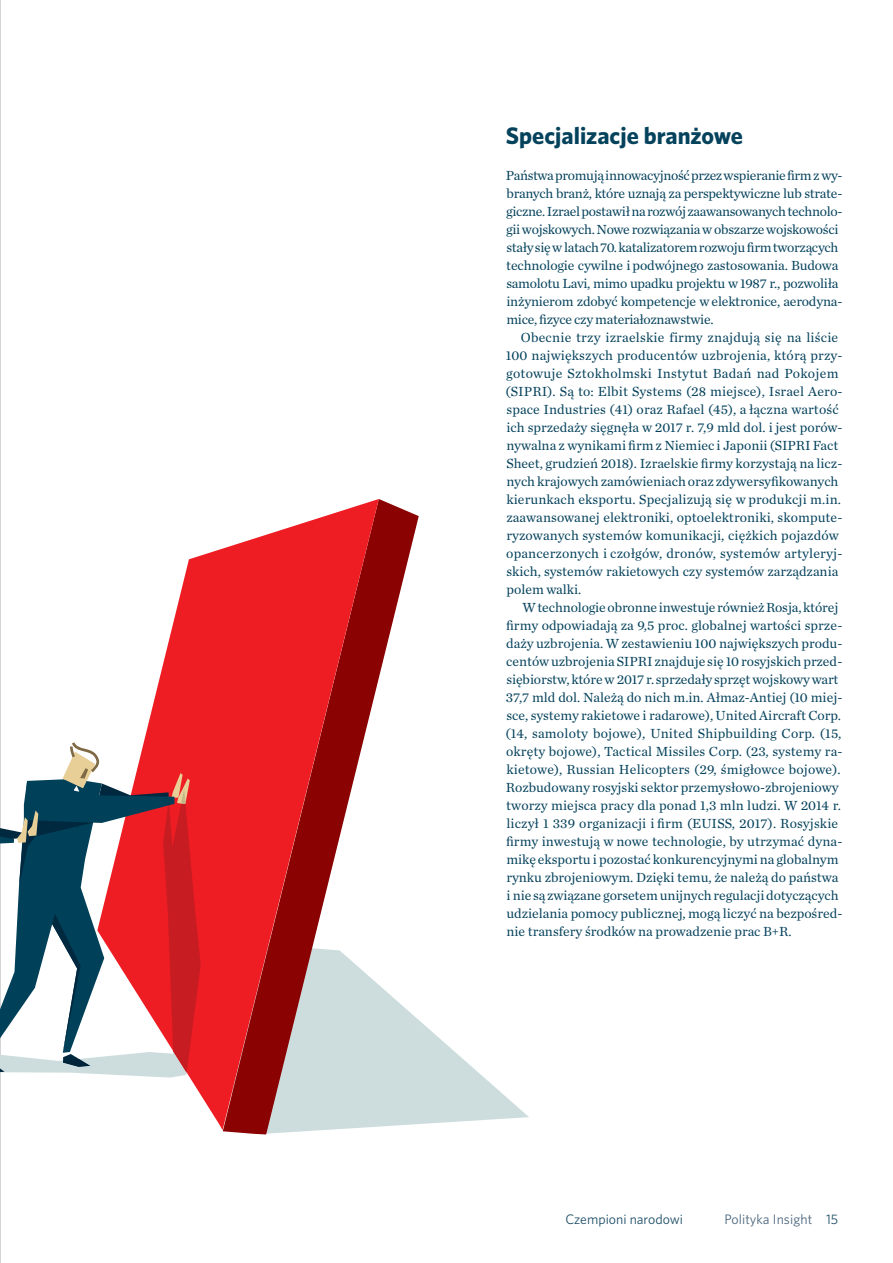
<style>
.page{position:relative;width:893px;height:1263px;background:#fff}
.page>*{position:absolute;margin:0;border:0;box-sizing:border-box;transform-origin:0 0}
.Styl_akapitowy_1{font:700 24px "Whitney";color:#05425c}
.tekst_z_wcięciem{font:13.8px/18px "Chronicle Text G1";color:#05425c}
.tekst{font:13.8px/18px "Chronicle Text G1";letter-spacing:-.02em;color:#05425c}
.t1{font:13.8px "Whitney";color:#1e4e67}
.t2{font:13.8px "Whitney";letter-spacing:.005em;color:#4d677e}
.s1{color:#1e4e67}
</style>
<div class="page">
<hr style="left:0;top:0;width:1px;height:1263px;background:#a8a9ad">
<svg style="left:419px;top:1020px;width:110px;height:104px"></svg>
<svg style="left:223px;top:499px;width:196px;height:635px"></svg>
<svg style="left:144px;top:499px;width:235px;height:631px;fill:#ee1d23"></svg>
<svg style="left:0;top:742px;width:201px;height:335px"></svg>
<p class="Styl_akapitowy_1" style="left:506px;top:120px;width:239px">Specjalizacje branżowe</p>
<p class="tekst" style="left:506px;top:166px;width:338px">Państwa promują innowacyjność przez wspieranie firm z wy&shy;branych branż, które uznają za perspektywiczne lub strate&shy;giczne. Izrael postawił na rozwój zaawansowanych technolo&shy;gii wojskowych. Nowe rozwiązania w obszarze wojskowości stały się w latach 70. katalizatorem rozwoju firm tworzących technologie cywilne i podwójnego zastosowania. Budowa samolotu Lavi, mimo upadku projektu w 1987 r., pozwoliła inżynierom zdobyć kompetencje w elektronice, aerodyna&shy;mice, fizyce czy materiałoznawstwie.</p>
<p class="tekst_z_wcięciem" style="left:505px;top:328px;width:338px;text-indent:15px">Obecnie trzy izraelskie firmy znajdują się na liście 100 największych producentów uzbrojenia, którą przy&shy;gotowuje Sztokholmski Instytut Badań nad Pokojem (SIPRI). Są to: Elbit Systems (28 miejsce), Israel Aero&shy;space Industries (41) oraz Rafael (45), a łączna wartość ich sprzedaży sięgnęła w 2017 r. 7,9 mld dol. i jest porów&shy;nywalna z wynikami firm z Niemiec i Japonii (SIPRI Fact Sheet, grudzień 2018). Izraelskie firmy korzystają na licz&shy;nych krajowych zamówieniach oraz zdywersyfikowanych kierunkach eksportu. Specjalizują się w produkcji m.in. zaawansowanej elektroniki, optoelektroniki, skompute&shy;ryzowanych systemów komunikacji, ciężkich pojazdów opancerzonych i czołgów, dronów, systemów artyleryj&shy;skich, systemów rakietowych czy systemów zarządzania polem walki.</p>
<p class="tekst_z_wcięciem" style="left:505px;top:598px;width:338px;text-indent:17px">W technologie obronne inwestuje również Rosja, której firmy odpowiadają za 9,5 proc. globalnej wartości sprze&shy;daży uzbrojenia. W zestawieniu 100 największych produ&shy;centów uzbrojenia SIPRI znajduje się 10 rosyjskich przed&shy;siębiorstw, które w 2017 r. sprzedały sprzęt wojskowy wart 37,7 mld dol. Należą do nich m.in. Ałmaz-Antiej (10 miej&shy;sce, systemy rakietowe i radarowe), United Aircraft Corp. (14, samoloty bojowe), United Shipbuilding Corp. (15, okręty bojowe), Tactical Missiles Corp. (23, systemy ra&shy;kietowe), Russian Helicopters (29, śmigłowce bojowe).<br>Rozbudowany rosyjski sektor przemysłowo-zbrojeniowy tworzy miejsca pracy dla ponad 1,3 mln ludzi. W 2014 r. liczył 1 339 organizacji i firm (EUISS, 2017). Rosyjskie firmy inwestują w nowe technologie, by utrzymać dyna&shy;mikę eksportu i pozostać konkurencyjnymi na globalnym rynku zbrojeniowym. Dzięki temu, że należą do państwa i nie są związane gorsetem unijnych regulacji dotyczących udzielania pomocy publicznej, mogą liczyć na bezpośred&shy;nie transfery środków na prowadzenie prac B+R.</p>
<p class="t1" style="left:565px;top:1210px;width:119px">Czempioni narodowi</p>
<p class="t2" style="left:724px;top:1210px;width:115px">Polityka Insight <span class="s1">15</span></p>
</div>
